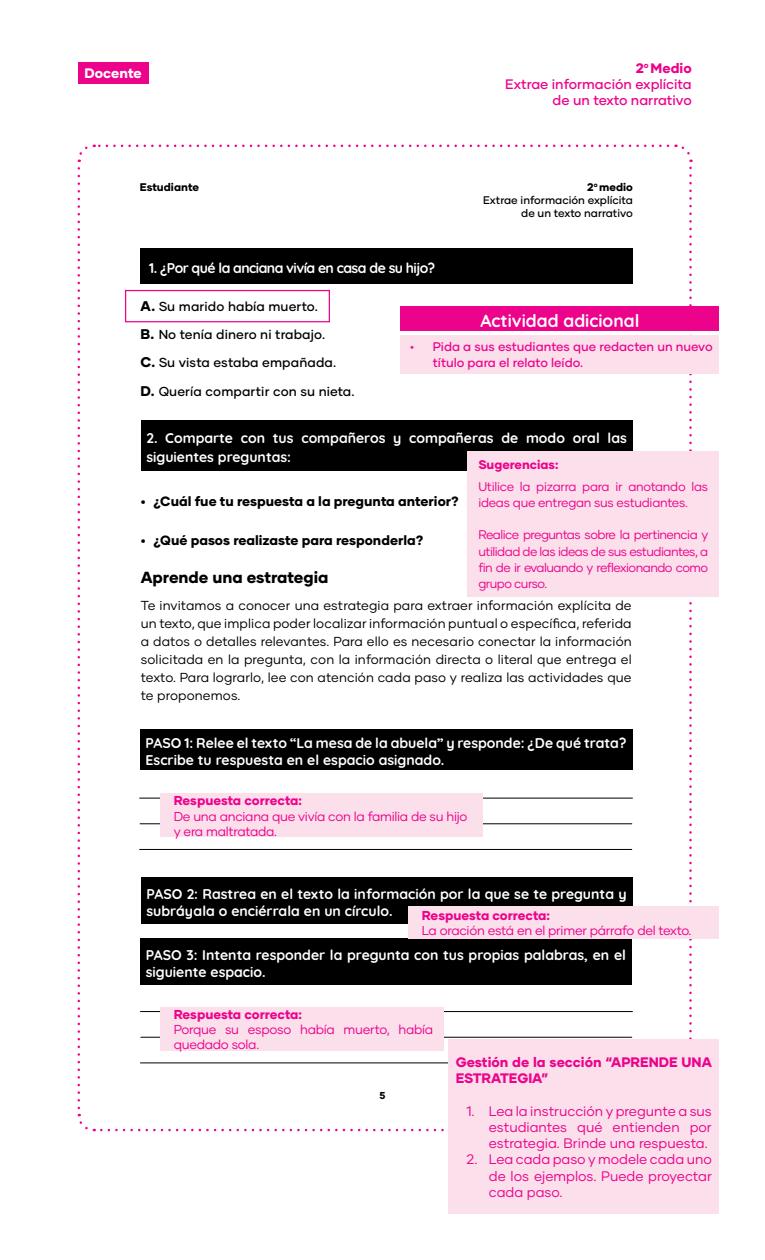
<style>
.page{position:relative;width:765px;height:1260px;background:#fff}
.page>*{position:absolute;margin:0;border:0;box-sizing:border-box;transform-origin:0 0}
.t1{font:700 17.5px "Quicksand";color:#fff}
.t2{font:800 16px "Gilmer";color:#000}
.t3{font:700 14px/16.9px "Quicksand";color:#fff}
.t4{font:700 14px "Quicksand";letter-spacing:-.04em;color:#fff}
.t5{font:13.75px/16.2px "Gilmer";color:#ed028c;text-align:justify}
.t6{font:500 13.75px/16.2px "Gilmer";color:#ed028c;text-align:right}
.t7{font:800 13.75px/16.2px "Gilmer";color:#ed028c}
.t8{font:800 13.75px "Gilmer";color:#fff}
.t9{font:800 13.38px "Gilmer";color:#000}
.t10{font:13px/18.1px "Gilmer";letter-spacing:.01em;color:#000;text-align:justify}
.t11{font:500 13px/28.5px "Gilmer";letter-spacing:.01em;color:#000}
.t12{font:12.88px/15.2px "Gilmer";letter-spacing:-.02em;color:#ed028c}
.t13{font:800 12.88px "Gilmer";color:#ed028c}
.t14{font:12.5px/16.2px "Gilmer";letter-spacing:-.04em;color:#ed028c;text-align:justify}
.t15{font:12.5px/16.2px "Gilmer";letter-spacing:-.02em;color:#ed028c}
.t16{font:500 12.5px/16.2px "Gilmer";color:#ed028c}
.t17{font:800 12.5px "Gilmer";color:#ed028c}
.t18{font:500 11px/13px "Gilmer";color:#000;text-align:right}
.t19{font:800 11px "Gilmer";color:#000}
.t20{font:800 10px "Gilmer";color:#000}
.s1{font-weight:800}
.s2{font-weight:800;font-size:14px}
</style>
<div class="page">
<div style="left:78px;top:62px;width:70px;height:22px;background:#ed028c"></div>
<svg style="left:77px;top:168px;width:18px;height:964px"></svg>
<svg style="left:101px;top:1114px;width:348px;height:17px"></svg>
<svg style="left:676px;top:144px;width:16px;height:895px"></svg>
<svg style="left:77px;top:144px;width:591px;height:18px"></svg>
<div style="left:140px;top:729px;width:492px;height:41px;background:#000"></div>
<hr style="left:140px;top:798px;width:492px;height:1px;background:#000">
<hr style="left:140px;top:823px;width:492px;height:1px;background:#000">
<hr style="left:140px;top:849px;width:492px;height:1px;background:#000">
<div style="left:140px;top:248px;width:493px;height:36px;background:#000"></div>
<div style="left:141px;top:878px;width:491px;height:46px;background:#000"></div>
<div style="left:140px;top:938px;width:492px;height:47px;background:#000"></div>
<hr style="left:140px;top:1011px;width:492px;height:1px;background:#000">
<hr style="left:141px;top:1037px;width:491px;height:1px;background:#000">
<hr style="left:140px;top:1062px;width:492px;height:1px;background:#000">
<div style="left:141px;top:420px;width:492px;height:51px;background:#000"></div>
<div style="left:125px;top:290px;width:205px;height:32px;border:1px solid #ed028c"></div>
<div style="left:401px;top:306px;width:318px;height:25px;background:#ed028c"></div>
<div style="left:401px;top:335px;width:318px;height:38px;background:#fbdfeb"></div>
<div style="left:468px;top:451px;width:251px;height:145px;background:#fbdfeb"></div>
<div style="left:160px;top:794px;width:323px;height:43px;background:#fbdfeb"></div>
<div style="left:160px;top:1007px;width:284px;height:44px;background:#fbdfeb"></div>
<div style="left:408px;top:906px;width:311px;height:32px;background:#fbdfeb"></div>
<div style="left:449px;top:1039px;width:270px;height:175px;background:#fbdfeb"></div>
<p class="t8" style="left:85px;top:65px;width:59px">Docente</p>
<p class="t6" style="left:505px;top:60px;width:188px"><span class="s1">2</span><sup>o</sup> <span class="s1">Medio<br></span>Extrae información explícita de un texto narrativo</p>
<p class="t19" style="left:140px;top:180px;width:61px">Estudiante</p>
<p class="t18" style="left:483px;top:180px;width:151px"><span class="s1">2</span><sup>o</sup> <span class="s1">medio<br></span>Extrae información explícita de un texto narrativo</p>
<p class="t4" style="left:149px;top:256px;width:287px">1. ¿Por qué la anciana vivía en casa de su hijo?</p>
<p class="t11" style="left:141px;top:292px;width:215px"><span class="s2">A.</span> Su marido había muerto.<br><span class="s2">B.</span> No tenía dinero ni trabajo.<br><span class="s2">C.</span> Su vista estaba empañada.<br><span class="s2">D.</span> Quería compartir con su nieta.</p>
<p class="t1" style="left:480px;top:306px;width:160px">Actividad adicional</p>
<p class="t16" style="left:433px;top:338px;width:281px;text-indent:-22px">• Pida a sus estudiantes que redacten un nuevo título para el relato leído.</p>
<p class="t3" style="left:146px;top:428px;width:482px;line-height:18.9px">2. Comparte con tus compañeros y compañeras de modo oral las siguientes preguntas:</p>
<p class="t17" style="left:478px;top:457px;width:82px">Sugerencias:</p>
<p class="t15" style="left:478px;top:478px;width:231px">Utilice la pizarra para ir anotando las ideas que entregan sus estudiantes.</p>
<p class="t14" style="left:478px;top:527px;width:231px">Realice preguntas sobre la pertinencia y utilidad de las ideas de sus estudiantes, a fin de ir evaluando y reflexionando como grupo curso.</p>
<p class="t9" style="left:141px;top:493px;width:320px">• ¿Cuál fue tu respuesta a la pregunta anterior?</p>
<p class="t9" style="left:141px;top:531px;width:284px">• ¿Qué pasos realizaste para responderla?</p>
<p class="t2" style="left:141px;top:568px;width:189px">Aprende una estrategia</p>
<p class="t10" style="left:141px;top:596px;width:492px">Te invitamos a conocer una estrategia para extraer información explícita de un texto, que implica poder localizar información puntual o específica, referida a datos o detalles relevantes. Para ello es necesario conectar la información solicitada en la pregunta, con la información directa o literal que entrega el texto. Para lograrlo, lee con atención cada paso y realiza las actividades que te proponemos.</p>
<p class="t3" style="left:146px;top:734px;width:482px">PASO 1: Relee el texto “La mesa de la abuela” y responde: ¿De qué trata?<br>Escribe tu respuesta en el espacio asignado.</p>
<p class="t13" style="left:174px;top:793px;width:130px">Respuesta correcta:</p>
<p class="t12" style="left:174px;top:808px;width:295px">De una anciana que vivía con la familia de su hijo y era maltratada.</p>
<p class="t3" style="left:146px;top:885px;width:482px">PASO 2: Rastrea en el texto la información por la que se te pregunta y subráyala o enciérrala en un círculo.</p>
<p class="t3" style="left:146px;top:946px;width:482px">PASO 3: Intenta responder la pregunta con tus propias palabras, en el siguiente espacio.</p>
<p class="t13" style="left:422px;top:907px;width:130px">Respuesta correcta:</p>
<p class="t12" style="left:422px;top:923px;width:271px">La oración está en el primer párrafo del texto.</p>
<p class="t13" style="left:174px;top:1006px;width:130px">Respuesta correcta:</p>
<p class="t12" style="left:174px;top:1022px;width:261px">Porque su esposo había muerto, había quedado sola.</p>
<p class="t20" style="left:379px;top:1089px;width:8px">5</p>
<p class="t7" style="left:456px;top:1054px;width:258px">Gestión de la sección “APRENDE UNA<br>ESTRATEGIA”</p>
<p class="t5" style="left:489px;top:1103px;width:224px;text-indent:-22px">1. Lea la instrucción y pregunte a sus estudiantes qué entienden por estrategia. Brinde una respuesta.</p>
<p class="t5" style="left:489px;top:1151px;width:225px;text-indent:-22px">2. Lea cada paso y modele cada uno de los ejemplos. Puede proyectar cada paso.</p>
</div>
